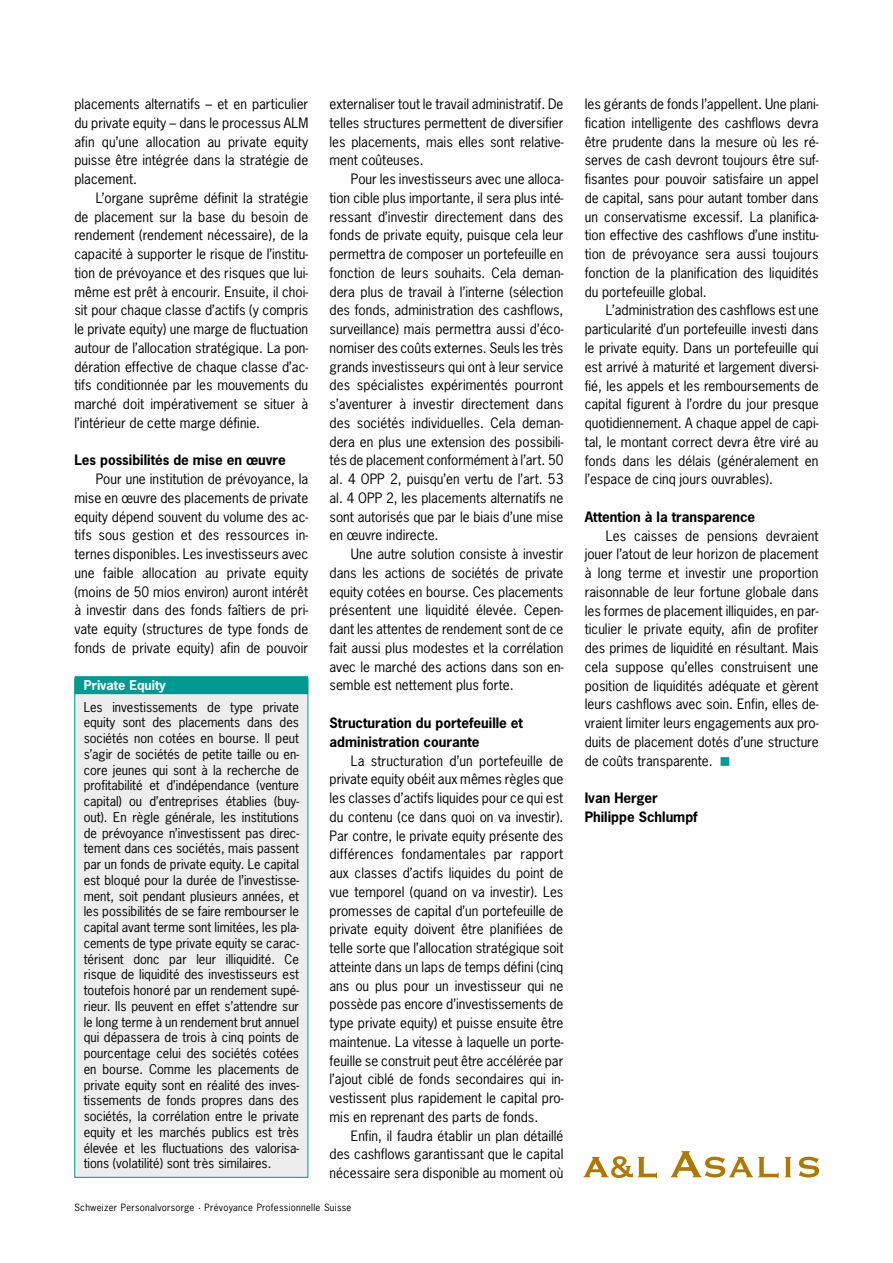
<style>
.page{position:relative;width:893px;height:1263px;background:#fff}
.page>*{position:absolute;margin:0;border:0;box-sizing:border-box;transform-origin:0 0}
.t1{font:13.5px/18.8px "News Gothic LT";color:#000;text-align:justify}
.t2{font:700 13.5px/18.8px "News Gothic LT";color:#000}
.t3{font:12.75px/15.8px "News Gothic LT";color:#000;text-align:justify}
.t4{font:700 12.75px "News Gothic LT";color:#fff}
.t5{font:9.45px "News Gothic LT";letter-spacing:.03em;color:#000}
.s1{color:#009a93}
</style>
<div class="page">
<div style="left:75px;top:679px;width:233px;height:498px;background:#ededed"></div>
<div style="left:75px;top:676px;width:233px;height:18px;background:#009a93"></div>
<div style="left:74px;top:679px;width:234px;height:499px;border:1px solid #009a93"></div>
<svg style="left:785px;top:1157px;width:6px;height:20px"></svg>
<svg style="left:671px;top:1151px;width:108px;height:27px"></svg>
<svg style="left:799px;top:1157px;width:20px;height:20px"></svg>
<svg style="left:583px;top:1156px;width:74px;height:22px"></svg>
<p class="t1" style="left:74px;top:94px;width:235px">placements alternatifs – et en particulier du private equity – dans le processus ALM afin qu’une allocation au private equity puisse être intégrée dans la stratégie de placement.</p>
<p class="t1" style="left:74px;top:188px;width:235px;text-indent:21px">L’organe suprême définit la stratégie de placement sur la base du besoin de rendement (rendement nécessaire), de la capacité à supporter le risque de l’institu&shy;tion de prévoyance et des risques que lui&shy;même est prêt à encourir. Ensuite, il choi&shy;sit pour chaque classe d’actifs (y compris le private equity) une marge de fluctuation autour de l’allocation stratégique. La pon&shy;dération effective de chaque classe d’ac&shy;tifs conditionnée par les mouvements du marché doit impérativement se situer à l’intérieur de cette marge définie.</p>
<p class="t2" style="left:74px;top:451px;width:213px">Les possibilités de mise en œuvre</p>
<p class="t1" style="left:74px;top:470px;width:236px;text-indent:21px">Pour une institution de prévoyance, la mise en œuvre des placements de private equity dépend souvent du volume des ac&shy;tifs sous gestion et des ressources in&shy;ternes disponibles. Les investisseurs avec une faible allocation au private equity (moins de 50 mios environ) auront intérêt à investir dans des fonds faîtiers de pri&shy;vate equity (structures de type fonds de fonds de private equity) afin de pouvoir</p>
<p class="t4" style="left:84px;top:677px;width:84px">Private Equity</p>
<p class="t3" style="left:84px;top:699px;width:217px">Les investissements de type private equity sont des placements dans des sociétés non cotées en bourse. Il peut s’agir de sociétés de petite taille ou en&shy;core jeunes qui sont à la recherche de profitabilité et d’indépendance (venture capital) ou d’entreprises établies (buy&shy;out). En règle générale, les institutions de prévoyance n’investissent pas direc&shy;tement dans ces sociétés, mais passent par un fonds de private equity. Le capital est bloqué pour la durée de l’investisse&shy;ment, soit pendant plusieurs années, et les possibilités de se faire rembourser le capital avant terme sont limitées, les pla&shy;cements de type private equity se carac&shy;térisent donc par leur illiquidité. Ce risque de liquidité des investisseurs est toutefois honoré par un rendement supé&shy;rieur. Ils peuvent en effet s’attendre sur le long terme à un rendement brut annuel qui dépassera de trois à cinq points de pourcentage celui des sociétés cotées en bourse. Comme les placements de private equity sont en réalité des inves&shy;tissements de fonds propres dans des sociétés, la corrélation entre le private equity et les marchés publics est très élevée et les fluctuations des valorisa&shy;tions (volatilité) sont très similaires.</p>
<p class="t1" style="left:330px;top:95px;width:235px">externaliser tout le travail administratif. De telles structures permettent de diversifier les placements, mais elles sont relative&shy;ment coûteuses.</p>
<p class="t1" style="left:330px;top:170px;width:235px;text-indent:21px">Pour les investisseurs avec une alloca&shy;tion cible plus importante, il sera plus inté&shy;ressant d’investir directement dans des fonds de private equity, puisque cela leur permettra de composer un portefeuille en fonction de leurs souhaits. Cela deman&shy;dera plus de travail à l’interne (sélection des fonds, administration des cashflows, surveillance) mais permettra aussi d’éco&shy;nomiser des coûts externes. Seuls les très grands investisseurs qui ont à leur service des spécialistes expérimentés pourront s’aventurer à investir directement dans des sociétés individuelles. Cela deman&shy;dera en plus une extension des possibili&shy;tés de placement conformément à l’art. 50 al. 4 OPP 2, puisqu’en vertu de l’art. 53 al. 4 OPP 2, les placements alternatifs ne sont autorisés que par le biais d’une mise en œuvre indirecte.</p>
<p class="t1" style="left:330px;top:545px;width:235px;text-indent:21px">Une autre solution consiste à investir dans les actions de sociétés de private equity cotées en bourse. Ces placements présentent une liquidité élevée. Cepen&shy;dant les attentes de rendement sont de ce fait aussi plus modestes et la corrélation avec le marché des actions dans son en&shy;semble est nettement plus forte.</p>
<p class="t2" style="left:330px;top:713px;width:195px">Structuration du portefeuille et administration courante</p>
<p class="t1" style="left:330px;top:751px;width:235px;text-indent:21px">La structuration d’un portefeuille de private equity obéit aux mêmes règles que les classes d’actifs liquides pour ce qui est du contenu (ce dans quoi on va investir).<br>Par contre, le private equity présente des différences fondamentales par rapport aux classes d’actifs liquides du point de vue temporel (quand on va investir). Les promesses de capital d’un portefeuille de private equity doivent être planifiées de telle sorte que l’allocation stratégique soit atteinte dans un laps de temps défini (cinq ans ou plus pour un investisseur qui ne possède pas encore d’investissements de type private equity) et puisse ensuite être maintenue. La vitesse à laquelle un porte&shy;feuille se construit peut être accélérée par l’ajout ciblé de fonds secondaires qui in&shy;vestissent plus rapidement le capital pro&shy;mis en reprenant des parts de fonds.</p>
<p class="t1" style="left:330px;top:1126px;width:235px;text-indent:21px">Enfin, il faudra établir un plan détaillé des cashflows garantissant que le capital nécessaire sera disponible au moment où</p>
<p class="t5" style="left:74px;top:1201px;width:279px">Schweizer Personalvo sorge . Prévoyance Professionnelle Suisse</p>
<p class="t5" style="left:32px;top:1201px;width:278px">Schweizer Personalvorsorge · Prévoyance Pr fessionnelle Suisse</p>
<p class="t1" style="left:585px;top:95px;width:235px">les gérants de fonds l’appellent. Une plani&shy;fication intelligente des cashflows devra être prudente dans la mesure où les ré&shy;serves de cash devront toujours être suf&shy;fisantes pour pouvoir satisfaire un appel de capital, sans pour autant tomber dans un conservatisme excessif. La planifica&shy;tion effective des cashflows d’une institu&shy;tion de prévoyance sera aussi toujours fonction de la planification des liquidités du portefeuille global.</p>
<p class="t1" style="left:585px;top:301px;width:235px;text-indent:21px">L’administration des cashflows est une particularité d’un portefeuille investi dans le private equity. Dans un portefeuille qui est arrivé à maturité et largement diversi&shy;fié, les appels et les remboursements de capital figurent à l’ordre du jour presque quotidiennement. A chaque appel de capi&shy;tal, le montant correct devra être viré au fonds dans les délais (généralement en l’espace de cinq jours ouvrables).</p>
<p class="t2" style="left:585px;top:507px;width:172px">Attention à la transparence</p>
<p class="t1" style="left:585px;top:526px;width:235px;text-indent:21px">Les caisses de pensions devraient jouer l’atout de leur horizon de placement à long terme et investir une proportion raisonnable de leur fortune globale dans les formes de placement illiquides, en par&shy;ticulier le private equity, afin de profiter des primes de liquidité en résultant. Mais cela suppose qu’elles construisent une position de liquidités adéquate et gèrent leurs cashflows avec soin. Enfin, elles de&shy;vraient limiter leurs engagements aux pro&shy;duits de placement dotés d’une structure de coûts transparente. <span class="s1">■</span></p>
<p class="t2" style="left:585px;top:788px;width:115px">Ivan Herger<br>Philippe Schlumpf</p>
</div>
